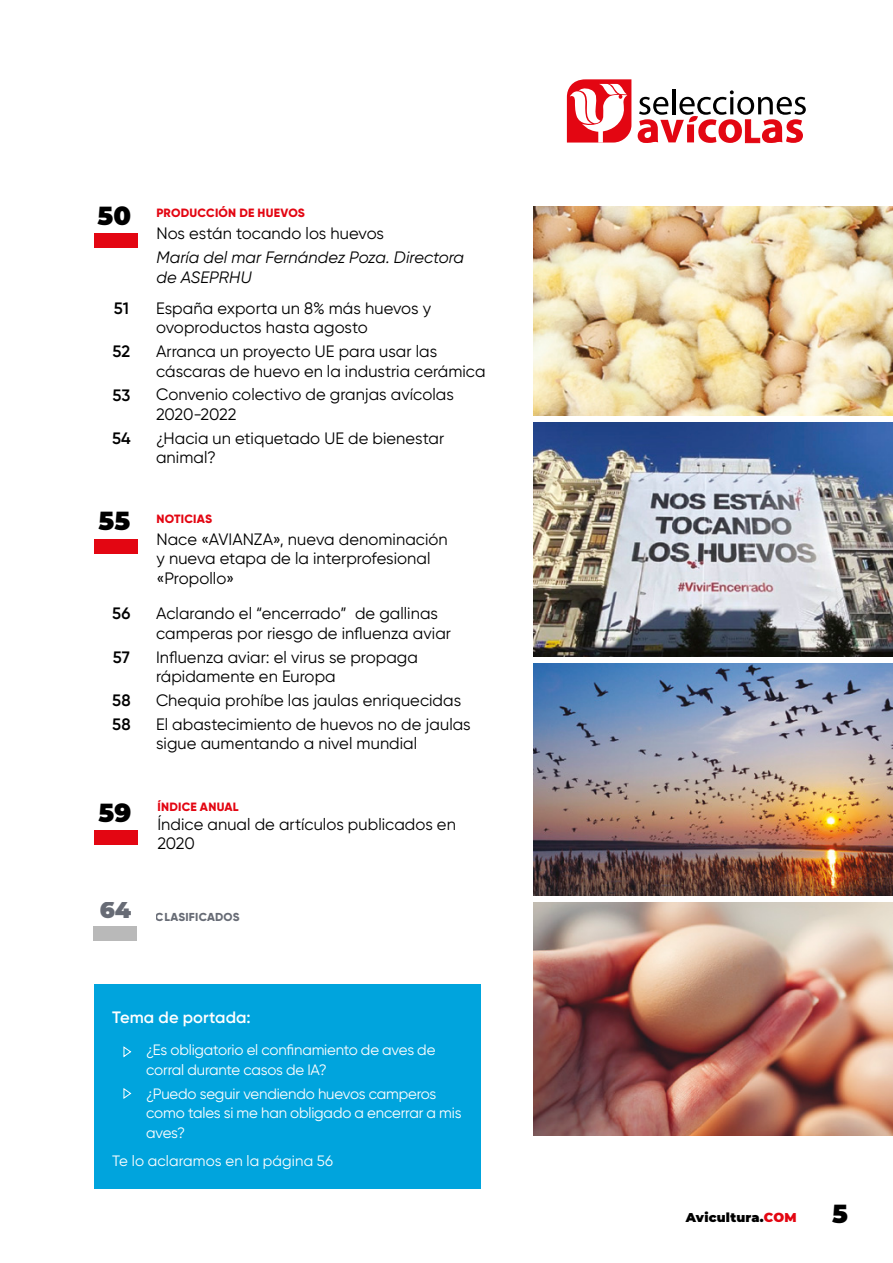
<style>
.page{position:relative;width:893px;height:1263px;background:#fff}
.page>*{position:absolute;margin:0;border:0;box-sizing:border-box;transform-origin:0 0}
.t1{font:900 25.5px "Montserrat";color:#000}
.t2{font:16.5px/19.5px "Gilroy";letter-spacing:.005em;color:#000}
.t3{font:italic 16.5px/19.5px "Gilroy";letter-spacing:.005em;color:#000}
.t4{font:600 16.5px "Gilroy";letter-spacing:.005em;color:#000}
.t5{font:600 16.5px "Gilroy";letter-spacing:.005em;color:#fff}
.t6{font:15px/19.5px "Gilroy";letter-spacing:-.01em;color:#fff}
.t7{font:15px "Gilroy";letter-spacing:.01em;color:#fff}
.t8{font:900 12.75px "Montserrat";letter-spacing:.015em;color:#000}
.t9{font:800 12px "Gilroy";letter-spacing:.02em;color:#e30612}
.t10{font:800 11.55px "Gilroy";letter-spacing:.015em;color:#262c3a}
.s1{font-family:"Montserrat";font-weight:900;font-size:25.5px;color:#000}
.s2{color:#e30612}
</style>
<div class="page">
<img style="left:534px;top:206px;width:359px;height:209px">
<img style="left:534px;top:422px;width:359px;height:234px">
<img style="left:534px;top:663px;width:359px;height:233px">
<img style="left:534px;top:903px;width:359px;height:232px">
<div style="left:94px;top:830px;width:43px;height:14px;background:#e30612"></div>
<svg style="left:567px;top:79px;width:64px;height:64px"></svg>
<hr style="left:672px;top:89px;width:3px;height:25px;background:#000">
<svg style="left:638px;top:90px;width:168px;height:53px"></svg>
<div style="left:94px;top:233px;width:44px;height:15px;background:#e30612"></div>
<div style="left:94px;top:539px;width:44px;height:14px;background:#e30612"></div>
<div style="left:93px;top:926px;width:44px;height:15px;background:#b9b9b9"></div>
<div style="left:94px;top:984px;width:386px;height:204px;background:#00a4dd"></div>
<svg style="left:123px;top:1046px;width:9px;height:12px"></svg>
<svg style="left:123px;top:1088px;width:9px;height:11px"></svg>
<h1 class="t1" style="left:98px;top:197px;width:35px">50</h1>
<p class="t4" style="left:114px;top:298px;width:17px">51</p>
<p class="t4" style="left:113px;top:341px;width:19px">52</p>
<p class="t4" style="left:112px;top:385px;width:20px">53</p>
<p class="t4" style="left:112px;top:427px;width:20px">54</p>
<h1 class="t1" style="left:98px;top:502px;width:33px">55</h1>
<p class="t4" style="left:112px;top:603px;width:20px">56</p>
<p class="t4" style="left:113px;top:646px;width:19px">57</p>
<p class="t4" style="left:112px;top:690px;width:20px">58</p>
<p class="t4" style="left:112px;top:714px;width:20px">58</p>
<p class="t9" style="left:156px;top:205px;width:150px">PRODUCCIÓN DE HUEVOS</p>
<p class="t2" style="left:156px;top:224px;width:229px">Nos están tocando los huevos</p>
<p class="t3" style="left:156px;top:247px;width:309px">María del mar Fernández Poza. Directora de ASEPRHU</p>
<p class="t2" style="left:156px;top:298px;width:277px">España exporta un 8% más huevos y ovoproductos hasta agosto</p>
<p class="t2" style="left:156px;top:342px;width:331px">Arranca un proyecto UE para usar las cáscaras de huevo en la industria cerámica</p>
<p class="t2" style="left:156px;top:385px;width:299px">Convenio colectivo de granjas avícolas<br>2020-2022</p>
<p class="t2" style="left:156px;top:428px;width:290px">¿Hacia un etiquetado UE de bienestar animal?</p>
<p class="t9" style="left:156px;top:511px;width:57px">NOTICIAS</p>
<p class="t2" style="left:156px;top:529px;width:293px">Nace «AVIANZA», nueva denominación y nueva etapa de la interprofesional «Propollo»</p>
<p class="t2" style="left:156px;top:604px;width:296px">Aclarando el “encerrado” de gallinas camperas por riesgo de influenza aviar</p>
<p class="t2" style="left:156px;top:647px;width:263px">Influenza aviar: el virus se propaga rápidamente en Europa</p>
<p class="t2" style="left:156px;top:688px;width:316px;line-height:23.7px">Chequia prohíbe las jaulas enriquecidas<br>El abastecimiento de huevos no de jaulas</p>
<p class="t2" style="left:156px;top:733px;width:263px">sigue aumentando a nivel mundial</p>
<p class="t9" style="left:98px;top:799px;width:142px"><span class="s1">59</span> ÍNDICE ANUAL</p>
<p class="t2" style="left:157px;top:814px;width:300px">Índice anual de artículos publicados en<br>2020</p>
<p class="t10" style="left:99px;top:910px;width:142px"><sup>64</sup> CLASIFICADOS</p>
<p class="t5" style="left:112px;top:1007px;width:140px">Tema de portada:</p>
<p class="t6" style="left:146px;top:1040px;width:291px">¿Es obligatorio el confinamiento de aves de corral durante casos de IA?</p>
<p class="t6" style="left:146px;top:1083px;width:317px">¿Puedo seguir vendiendo huevos camperos como tales si me han obligado a encerrar a mis aves?</p>
<p class="t7" style="left:112px;top:1151px;width:222px">Te lo aclaramos en la página 56</p>
<p class="t8" style="left:686px;top:1208px;width:112px">Avicultura.<span class="s2">COM</span></p>
<h1 class="t1" style="left:832px;top:1195px;width:17px">5</h1>
</div>
